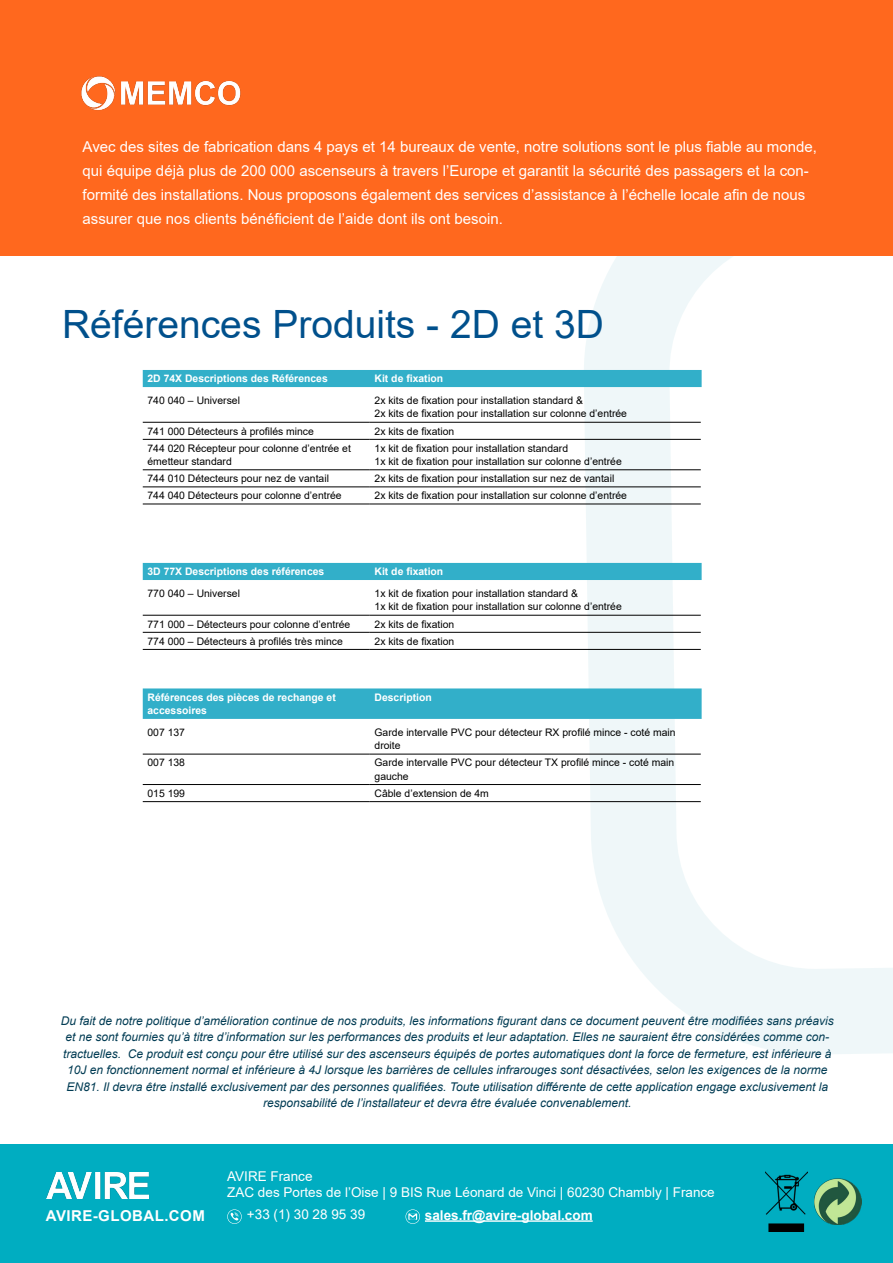
<style>
.page{position:relative;width:893px;height:1263px;background:#fff}
.page>*{position:absolute;margin:0;border:0;box-sizing:border-box;transform-origin:0 0}
.t1{font:39px "Arial";color:#00508c}
.t2{font:15px/24px "Arial";color:#fff}
.t3{font:700 15px "Arial";letter-spacing:.035em;color:#fff}
.t4{font:13.5px/16.2px "Arial";color:#fff}
.t5{font:700 13.5px "Arial";color:#fff}
.t6{font:italic 12px/16.5px "Arial";color:#023c54;text-align:center}
.t7{font:10.35px/13.4px "Arial";color:#000}
.t8{font:700 10.35px/13.4px "Arial";color:#fff}
</style>
<div class="page">
<svg style="left:582px;top:255px;width:311px;height:799px"></svg>
<div style="left:143px;top:370px;width:559px;height:17px;background:#32afc9"></div>
<hr style="left:143px;top:422px;width:227px;height:1px;background:#000">
<hr style="left:370px;top:422px;width:331px;height:1px;background:#000">
<hr style="left:143px;top:439px;width:227px;height:1px;background:#000">
<hr style="left:370px;top:439px;width:331px;height:1px;background:#000">
<hr style="left:143px;top:469px;width:227px;height:1px;background:#000">
<hr style="left:370px;top:469px;width:331px;height:1px;background:#000">
<hr style="left:143px;top:487px;width:227px;height:1px;background:#000">
<hr style="left:370px;top:487px;width:331px;height:1px;background:#000">
<hr style="left:143px;top:504px;width:227px;height:1px;background:#000">
<hr style="left:370px;top:504px;width:331px;height:1px;background:#000">
<div style="left:143px;top:563px;width:559px;height:17px;background:#32afc9"></div>
<hr style="left:143px;top:615px;width:227px;height:1px;background:#000">
<hr style="left:370px;top:615px;width:331px;height:1px;background:#000">
<hr style="left:143px;top:632px;width:227px;height:1px;background:#000">
<hr style="left:370px;top:632px;width:331px;height:1px;background:#000">
<hr style="left:143px;top:649px;width:227px;height:1px;background:#000">
<hr style="left:370px;top:649px;width:331px;height:1px;background:#000">
<div style="left:143px;top:688px;width:559px;height:31px;background:#32afc9"></div>
<hr style="left:143px;top:754px;width:227px;height:1px;background:#000">
<hr style="left:370px;top:754px;width:331px;height:1px;background:#000">
<hr style="left:143px;top:784px;width:227px;height:1px;background:#000">
<hr style="left:370px;top:784px;width:331px;height:1px;background:#000">
<hr style="left:143px;top:801px;width:227px;height:1px;background:#000">
<hr style="left:370px;top:801px;width:331px;height:1px;background:#000">
<div style="left:0;top:0;width:893px;height:255px;background:#ff681e"></div>
<img style="left:81px;top:76px;width:160px;height:35px">
<div style="left:0;top:1144px;width:893px;height:119px;background:#00adc1"></div>
<img style="left:765px;top:1171px;width:42px;height:60px">
<img style="left:815px;top:1178px;width:46px;height:47px">
<img style="left:46px;top:1173px;width:103px;height:26px">
<hr style="left:425px;top:1220px;width:168px;height:2px;background:#fff">
<svg style="left:405px;top:1209px;width:15px;height:15px"></svg>
<svg style="left:227px;top:1209px;width:15px;height:15px"></svg>
<p class="t2" style="left:83px;top:135px;width:736px">Avec des sites de fabrication dans 4 pays et 14 bureaux de vente, notre solutions sont le plus fiable au monde, qui équipe déjà plus de 200 000 ascenseurs à travers l’Europe et garantit la sécurité des passagers et la con&shy;formité des installations. Nous proposons également des services d’assistance à l’échelle locale afin de nous assurer que nos clients bénéficient de l’aide dont ils ont besoin.</p>
<h1 class="t1" style="left:62px;top:298px;width:543px">Références Produits - 2D et 3D</h1>
<p class="t8" style="left:148px;top:372px;width:182px">2D 74X Descriptions des Références</p>
<p class="t8" style="left:375px;top:372px;width:70px">Kit de fixation</p>
<p class="t7" style="left:148px;top:394px;width:94px">740 040 – Universel</p>
<p class="t7" style="left:375px;top:394px;width:254px">2x kits de fixation pour installation standard &amp;<br>2x kits de fixation pour installation sur colonne d’entrée</p>
<p class="t7" style="left:148px;top:424px;width:168px">741 000 Détecteurs à profilés mince</p>
<p class="t7" style="left:375px;top:424px;width:81px">2x kits de fixation</p>
<p class="t7" style="left:148px;top:441px;width:205px">744 020 Récepteur pour colonne d’entrée et émetteur standard</p>
<p class="t7" style="left:375px;top:441px;width:249px">1x kit de fixation pour installation standard<br>1x kit de fixation pour installation sur colonne d’entrée</p>
<p class="t7" style="left:148px;top:472px;width:183px">744 010 Détecteurs pour nez de vantail</p>
<p class="t7" style="left:375px;top:472px;width:241px">2x kits de fixation pour installation sur nez de vantail</p>
<p class="t7" style="left:148px;top:489px;width:196px">744 040 Détecteurs pour colonne d’entrée</p>
<p class="t7" style="left:375px;top:489px;width:254px">2x kits de fixation pour installation sur colonne d’entrée</p>
<p class="t8" style="left:148px;top:565px;width:178px">3D 77X Descriptions des références</p>
<p class="t8" style="left:375px;top:565px;width:70px">Kit de fixation</p>
<p class="t7" style="left:148px;top:587px;width:94px">770 040 – Universel</p>
<p class="t7" style="left:375px;top:587px;width:249px">1x kit de fixation pour installation standard &amp;<br>1x kit de fixation pour installation sur colonne d’entrée</p>
<p class="t7" style="left:148px;top:617px;width:204px">771 000 – Détecteurs pour colonne d’entrée</p>
<p class="t7" style="left:375px;top:617px;width:81px">2x kits de fixation</p>
<p class="t7" style="left:148px;top:634px;width:197px">774 000 – Détecteurs à profilés très mince</p>
<p class="t7" style="left:375px;top:634px;width:81px">2x kits de fixation</p>
<p class="t8" style="left:148px;top:691px;width:190px">Références des pièces de rechange et accessoires</p>
<p class="t8" style="left:375px;top:691px;width:59px">Description</p>
<p class="t7" style="left:148px;top:726px;width:39px">007 137</p>
<p class="t7" style="left:375px;top:726px;width:303px">Garde intervalle PVC pour détecteur RX profilé mince - coté main droite</p>
<p class="t7" style="left:148px;top:756px;width:39px">007 138</p>
<p class="t7" style="left:375px;top:756px;width:301px">Garde intervalle PVC pour détecteur TX profilé mince - coté main gauche</p>
<p class="t7" style="left:148px;top:786px;width:39px">015 199</p>
<p class="t7" style="left:375px;top:786px;width:116px">Câble d’extension de 4m</p>
<p class="t6" style="left:61px;top:1012px;width:775px">Du fait de notre politique d’amélioration continue de nos produits, les informations figurant dans ce document peuvent être modifiées sans préavis et ne sont fournies qu’à titre d’information sur les performances des produits et leur adaptation. Elles ne sauraient être considérées comme con&shy;tractuelles. Ce produit est conçu pour être utilisé sur des ascenseurs équipés de portes automatiques dont la force de fermeture, est inférieure à 10J en fonctionnement normal et inférieure à 4J lorsque les barrières de cellules infrarouges sont désactivées, selon les exigences de la norme EN81. Il devra être installé exclusivement par des personnes qualifiées. Toute utilisation différente de cette application engage exclusivement la responsabilité de l’installateur et devra être évaluée convenablement.</p>
<h3 class="t4" style="left:227px;top:1168px;width:489px">AVIRE France<br>ZAC des Portes de l’Oise | 9 BIS Rue Léonard de Vinci | 60230 Chambly | France</h3>
<h2 class="t3" style="left:46px;top:1205px;width:161px">AVIRE-GLOBAL.COM</h2>
<h3 class="t4" style="left:247px;top:1206px;width:120px">+33 (1) 30 28 95 39</h3>
<h3 class="t5" style="left:425px;top:1205px;width:169px">sales.fr@avire-global.com</h3>
</div>
